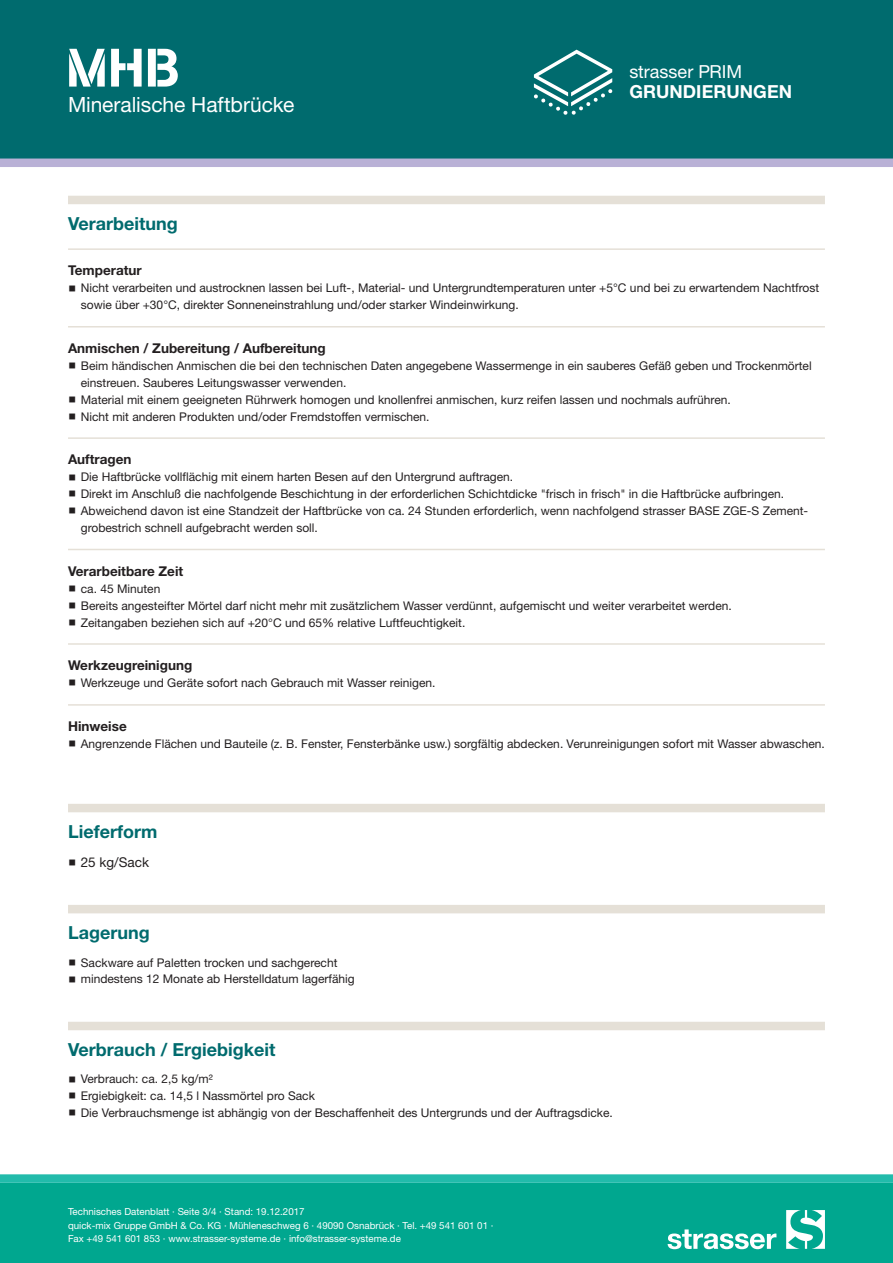
<style>
.page{position:relative;width:893px;height:1263px;background:#fff}
.page>*{position:absolute;margin:0;border:0;box-sizing:border-box;transform-origin:0 0}
.CB_AF_STR_Produkt_ku{font:700 54px "Standard CT Stencil";color:#fff}
.CB_AF_STR_Produkt_la{font:21px "Helvetica Neue LT Std";letter-spacing:-.005em;color:#fff}
.t1{font:700 18px "Helvetica Neue LT Std";color:#006b6e}
.CB_AF_STR_Produktgru{font:700 18px "Helvetica Neue LT Std";letter-spacing:.005em;color:#fff}
.CB_AF_STR_Produktgru-2{font:18px "Helvetica Neue LT Std";color:#fff}
.t2{font:700 13.5px "Helvetica Neue LT Std";color:#231f20}
.t3{font:13.5px "Helvetica Neue LT Std";color:#231f20}
.t4{font:12px/16.8px "Helvetica Neue LT Std";color:#231f20}
.t5{font:9.75px/13.5px "Helvetica Neue LT Std";color:#fff}
</style>
<div class="page">
<div style="left:0;top:1183px;width:893px;height:80px;background:#00a78f"></div>
<div style="left:0;top:0;width:893px;height:159px;background:#006b6e"></div>
<svg style="left:668px;top:1229px;width:108px;height:20px"></svg>
<svg style="left:786px;top:1210px;width:39px;height:39px"></svg>
<div style="left:0;top:1174px;width:893px;height:9px;background:#22bbab"></div>
<div style="left:0;top:159px;width:893px;height:8px;background:#b9b1d6"></div>
<svg style="left:534px;top:50px;width:78px;height:65px"></svg>
<div style="left:68px;top:196px;width:757px;height:8px;background:#e5e0d7"></div>
<hr style="left:68px;top:248px;width:757px;height:2px;background:#e5e0d7">
<hr style="left:68px;top:326px;width:757px;height:1px;background:#e5e0d7">
<hr style="left:68px;top:437px;width:757px;height:2px;background:#e5e0d7">
<hr style="left:68px;top:549px;width:757px;height:1px;background:#e5e0d7">
<hr style="left:68px;top:643px;width:757px;height:2px;background:#e5e0d7">
<hr style="left:68px;top:704px;width:757px;height:2px;background:#e5e0d7">
<div style="left:68px;top:804px;width:757px;height:8px;background:#e5e0d7"></div>
<div style="left:68px;top:905px;width:757px;height:8px;background:#e5e0d7"></div>
<div style="left:68px;top:1022px;width:757px;height:8px;background:#e5e0d7"></div>
<p class="CB_AF_STR_Produkt_ku" style="left:66px;top:34px;width:115px">MHB</p>
<p class="CB_AF_STR_Produkt_la" style="left:68px;top:92px;width:228px">Mineralische Haftbrücke</p>
<p class="CB_AF_STR_Produktgru-2" style="left:629px;top:61px;width:114px">strasser PRIM</p>
<p class="CB_AF_STR_Produktgru" style="left:629px;top:81px;width:164px">GRUNDIERUNGEN</p>
<p class="t1" style="left:68px;top:212px;width:111px">Verarbeitung</p>
<p class="t2" style="left:68px;top:262px;width:75px">Temperatur</p>
<p class="t4" style="left:81px;top:280px;width:740px">Nicht verarbeiten und austrocknen lassen bei Luft-, Material- und Untergrundtemperaturen unter +5°C und bei zu erwartendem Nachtfrost sowie über +30°C, direkter Sonneneinstrahlung und/oder starker Windeinwirkung.</p>
<p class="t2" style="left:68px;top:340px;width:259px">Anmischen / Zubereitung / Aufbereitung</p>
<p class="t4" style="left:81px;top:357px;width:732px">Beim händischen Anmischen die bei den technischen Daten angegebene Wassermenge in ein sauberes Gefäß geben und Trockenmörtel einstreuen. Sauberes Leitungswasser verwenden.<br>Material mit einem geeigneten Rührwerk homogen und knollenfrei anmischen, kurz reifen lassen und nochmals aufrühren.<br>Nicht mit anderen Produkten und/oder Fremdstoffen vermischen.</p>
<p class="t2" style="left:68px;top:451px;width:65px">Auftragen</p>
<p class="t4" style="left:81px;top:469px;width:729px">Die Haftbrücke vollflächig mit einem harten Besen auf den Untergrund auftragen.<br>Direkt im Anschluß die nachfolgende Beschichtung in der erforderlichen Schichtdicke "frisch in frisch" in die Haftbrücke aufbringen.<br>Abweichend davon ist eine Standzeit der Haftbrücke von ca. 24 Stunden erforderlich, wenn nachfolgend strasser BASE ZGE-S Zement&shy;grobestrich schnell aufgebracht werden soll.</p>
<p class="t2" style="left:68px;top:563px;width:117px">Verarbeitbare Zeit</p>
<p class="t4" style="left:81px;top:580px;width:652px">ca. 45 Minuten<br>Bereits angesteifter Mörtel darf nicht mehr mit zusätzlichem Wasser verdünnt, aufgemischt und weiter verarbeitet werden.<br>Zeitangaben beziehen sich auf +20°C und 65% relative Luftfeuchtigkeit.</p>
<p class="t2" style="left:68px;top:657px;width:126px">Werkzeugreinigung</p>
<p class="t4" style="left:81px;top:674px;width:356px">Werkzeuge und Geräte sofort nach Gebrauch mit Wasser reinigen.</p>
<p class="t2" style="left:68px;top:718px;width:60px">Hinweise</p>
<p class="t4" style="left:81px;top:735px;width:746px">Angrenzende Flächen und Bauteile (z. B. Fenster, Fensterbänke usw.) sorgfältig abdecken. Verunreinigungen sofort mit Wasser abwaschen.</p>
<p class="t1" style="left:68px;top:820px;width:91px">Lieferform</p>
<p class="t3" style="left:81px;top:854px;width:70px">25 kg/Sack</p>
<p class="t1" style="left:68px;top:921px;width:83px">Lagerung</p>
<p class="t4" style="left:81px;top:954px;width:275px">Sackware auf Paletten trocken und sachgerecht mindestens 12 Monate ab Herstelldatum lagerfähig</p>
<p class="t1" style="left:68px;top:1038px;width:209px">Verbrauch / Ergiebigkeit</p>
<p class="t4" style="left:81px;top:1070px;width:534px">Verbrauch: ca. 2,5 kg/m²<br>Ergiebigkeit: ca. 14,5 l Nassmörtel pro Sack<br>Die Verbrauchsmenge ist abhängig von der Beschaffenheit des Untergrunds und der Auftragsdicke.</p>
<p class="t5" style="left:68px;top:1205px;width:427px">Technisches Datenblatt · Seite 3/4 · Stand: 19.12.2017<br>quick-mix Gruppe GmbH &amp; Co. KG · Mühleneschweg 6 · 49090 Osnabrück · Tel. +49 541 601 01 ·<br>Fax +49 541 601 853 · www.strasser-systeme.de · info@strasser-systeme.de</p>
</div>
